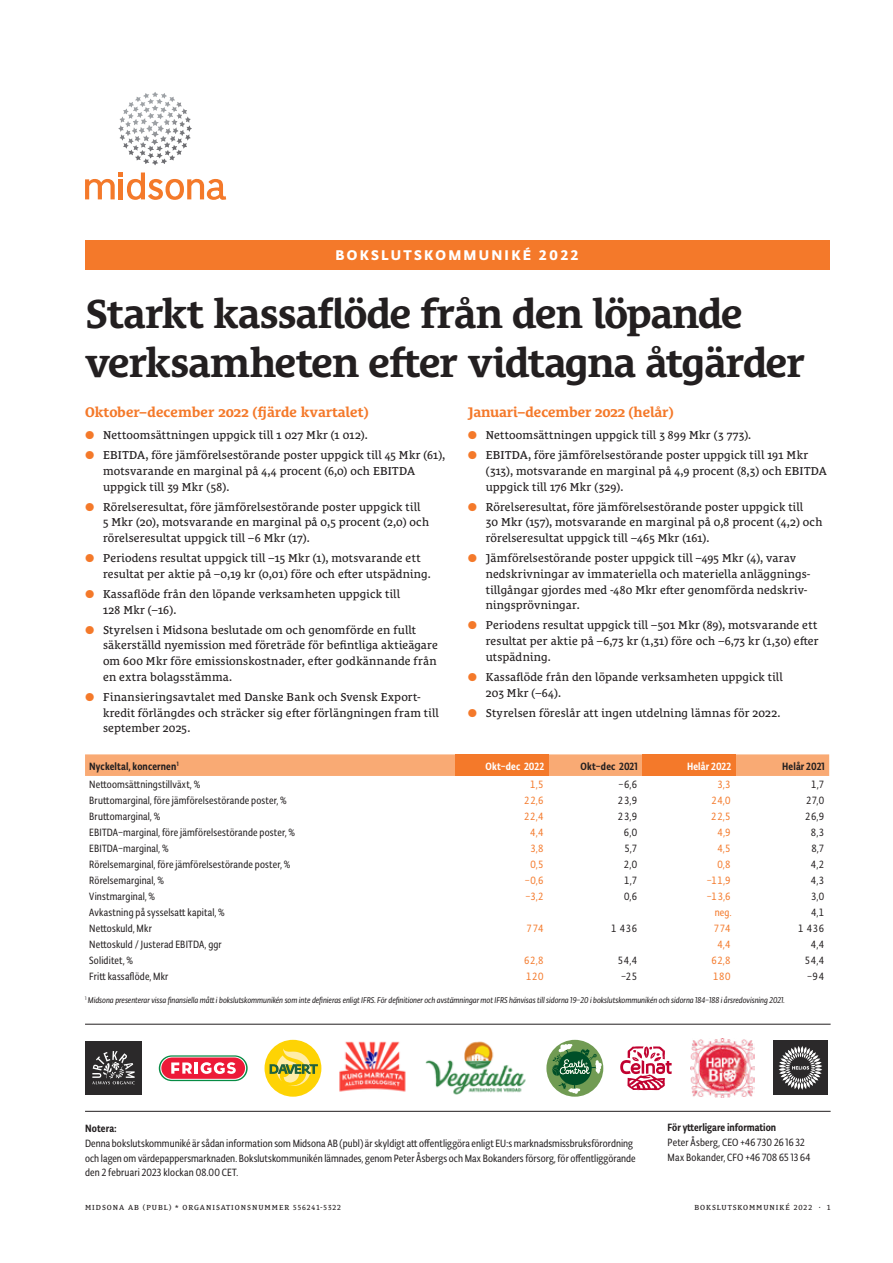
<style>
.page{position:relative;width:893px;height:1263px;background:#fff}
.page>*{position:absolute;margin:0;border:0;box-sizing:border-box;transform-origin:0 0}
.t1{font:700 41.25px/49.5px "Le Monde Courrier Pro";letter-spacing:-.03em;color:#231f20}
.t2{font:15px "Typonine Sans Bld";letter-spacing:.15em;color:#fff}
.t3{font:700 14.25px "Le Monde Courrier Pro";letter-spacing:-.01em;color:#f4792a}
.t4{font:11.7px/15.8px "Le Monde Courrier Pro";letter-spacing:.01em;color:#231f20}
.t5{font:11.25px/15px "Tynine Sans Cond";letter-spacing:.015em;color:#231f20}
.t6{font:11.25px "Tynine Sans Cond";color:#f4792a}
.t7{font:500 11.25px "Tynine Sans Cond";letter-spacing:.01em;color:#231f20}
.t8{font:500 11.25px "Tynine Sans Cond";letter-spacing:.015em;color:#fff}
.t9{font:italic 9px "Tynine Sans Cond";color:#231f20}
.t10{font:7.5px "Le Monde Courrier Pro";letter-spacing:.125em;color:#231f20}
.s1{color:#f4792a}
</style>
<div class="page">
<div style="left:85px;top:240px;width:744px;height:30px;background:#f4792a"></div>
<hr style="left:85px;top:1024px;width:746px;height:1px;background:#231f20">
<hr style="left:85px;top:1111px;width:746px;height:1px;background:#231f20">
<svg style="left:85px;top:172px;width:141px;height:28px"></svg>
<svg style="left:118px;top:92px;width:74px;height:73px"></svg>
<div style="left:85px;top:754px;width:744px;height:22px;background:#f9aa74"></div>
<div style="left:455px;top:754px;width:94px;height:22px;background:#f4792a"></div>
<div style="left:642px;top:754px;width:94px;height:22px;background:#f4792a"></div>
<div style="left:85px;top:1041px;width:57px;height:54px;background:#2b292a"></div>
<svg style="left:92px;top:1051px;width:43px;height:33px"></svg>
<svg style="left:620px;top:1046px;width:52px;height:44px"></svg>
<img style="left:691px;top:1039px;width:63px;height:59px">
<img style="left:425px;top:1041px;width:101px;height:54px">
<svg style="left:159px;top:1055px;width:89px;height:26px"></svg>
<svg style="left:160px;top:1057px;width:86px;height:23px"></svg>
<div style="left:161px;top:1057px;width:84px;height:22px;background:#ed1a38;border-radius:11px"></div>
<svg style="left:171px;top:1062px;width:65px;height:12px"></svg>
<div style="left:265px;top:1040px;width:56px;height:57px;background:#fed304;border-radius:50%"></div>
<svg style="left:270px;top:1048px;width:48px;height:38px"></svg>
<div style="left:773px;top:1041px;width:54px;height:54px;background:#2b292a"></div>
<svg style="left:779px;top:1046px;width:43px;height:44px"></svg>
<div style="left:546px;top:1040px;width:57px;height:57px;background:#719b53;border-radius:50%"></div>
<svg style="left:552px;top:1044px;width:50px;height:50px"></svg>
<img style="left:339px;top:1041px;width:67px;height:51px">
<p class="t2" style="left:336px;top:246px;width:245px">BOKSLUTSKOMMUNIKÉ 2022</p>
<h1 class="t1" style="left:85px;top:284px;width:722px">Starkt kassaflöde från den löpande verksamheten efter vidtagna åtgärder</h1>
<p class="t3" style="left:85px;top:400px;width:285px">Oktober–december 2022 (fjärde kvartalet)</p>
<p class="t3" style="left:468px;top:400px;width:208px">Januari–december 2022 (helår)</p>
<p class="t4" style="left:85px;top:426px;width:284px"><span class="s1">●</span> Nettoomsättningen uppgick till 1 027 Mkr (1 012).</p>
<p class="t4" style="left:103px;top:446px;width:344px;text-indent:-18px"><span class="s1">●</span> EBITDA, före jämförelsestörande poster uppgick till 45 Mkr (61), motsvarande en marginal på 4,4 procent (6,0) och EBITDA uppgick till 39 Mkr (58).</p>
<p class="t4" style="left:103px;top:497px;width:328px;text-indent:-18px"><span class="s1">●</span> Rörelseresultat, före jämförelsestörande poster uppgick till<br>5 Mkr (20), motsvarande en marginal på 0,5 procent (2,0) och rörelseresultat uppgick till –6 Mkr (17).</p>
<p class="t4" style="left:103px;top:549px;width:329px;text-indent:-18px"><span class="s1">●</span> Periodens resultat uppgick till –15 Mkr (1), motsvarande ett resultat per aktie på –0,19 kr (0,01) före och efter utspädning.</p>
<p class="t4" style="left:103px;top:585px;width:299px;text-indent:-18px"><span class="s1">●</span> Kassaflöde från den löpande verksamheten uppgick till<br>128 Mkr (–16).</p>
<p class="t4" style="left:103px;top:620px;width:336px;text-indent:-18px"><span class="s1">●</span> Styrelsen i Midsona beslutade om och genomförde en fullt säkerställd nyemission med företräde för befintliga aktieägare om 600 Mkr före emissionskostnader, efter godkännande från en extra bolagsstämma.</p>
<p class="t4" style="left:103px;top:688px;width:337px;text-indent:-18px"><span class="s1">●</span> Finansieringsavtalet med Danske Bank och Svensk Export&shy;kredit förlängdes och sträcker sig efter förlängningen fram till september 2025.</p>
<p class="t4" style="left:468px;top:426px;width:285px"><span class="s1">●</span> Nettoomsättningen uppgick till 3 899 Mkr (3 773).</p>
<p class="t4" style="left:486px;top:446px;width:343px;text-indent:-18px"><span class="s1">●</span> EBITDA, före jämförelsestörande poster uppgick till 191 Mkr (313), motsvarande en marginal på 4,9 procent (8,3) och EBITDA uppgick till 176 Mkr (329).</p>
<p class="t4" style="left:486px;top:497px;width:338px;text-indent:-18px"><span class="s1">●</span> Rörelseresultat, före jämförelsestörande poster uppgick till<br>30 Mkr (157), motsvarande en marginal på 0,8 procent (4,2) och rörelseresultat uppgick till –465 Mkr (161).</p>
<p class="t4" style="left:486px;top:549px;width:326px;text-indent:-18px"><span class="s1">●</span> Jämförelsestörande poster uppgick till –495 Mkr (4), varav nedskrivningar av immateriella och materiella anläggnings&shy;tillgångar gjordes med -480 Mkr efter genomförda nedskriv&shy;ningsprövningar.</p>
<p class="t4" style="left:486px;top:616px;width:334px;text-indent:-18px"><span class="s1">●</span> Periodens resultat uppgick till –501 Mkr (89), motsvarande ett resultat per aktie på –6,73 kr (1,31) före och –6,73 kr (1,30) efter utspädning.</p>
<p class="t4" style="left:486px;top:668px;width:299px;text-indent:-18px"><span class="s1">●</span> Kassaflöde från den löpande verksamheten uppgick till<br>203 Mkr (–64).</p>
<p class="t4" style="left:468px;top:703px;width:314px"><span class="s1">●</span> Styrelsen föreslår att ingen utdelning lämnas för 2022.</p>
<p class="t7" style="left:89px;top:759px;width:91px">Nyckeltal, koncernen<sup>1</sup></p>
<p class="t8" style="left:485px;top:759px;width:60px">Okt–dec 2022</p>
<p class="t7" style="left:580px;top:759px;width:59px">Okt–dec 2021</p>
<p class="t8" style="left:687px;top:759px;width:46px">Helår 2022</p>
<p class="t7" style="left:782px;top:759px;width:44px">Helår 2021</p>
<p class="t5" style="left:89px;top:776px;width:113px">Nettoomsättningstillväxt, %</p>
<p class="t6" style="left:530px;top:777px;width:16px">1,5</p>
<p class="t5" style="left:618px;top:776px;width:21px">–6,6</p>
<p class="t6" style="left:717px;top:777px;width:16px">3,3</p>
<p class="t5" style="left:811px;top:776px;width:16px">1,7</p>
<p class="t5" style="left:89px;top:792px;width:199px">Bruttomarginal, före jämförelsestörande poster, %</p>
<p class="t6" style="left:524px;top:793px;width:22px">22,6</p>
<p class="t5" style="left:617px;top:792px;width:22px">23,9</p>
<p class="t6" style="left:711px;top:793px;width:22px">24,0</p>
<p class="t5" style="left:805px;top:792px;width:21px">27,0</p>
<p class="t5" style="left:89px;top:808px;width:73px">Bruttomarginal, %</p>
<p class="t6" style="left:523px;top:809px;width:22px">22,4</p>
<p class="t5" style="left:617px;top:808px;width:22px">23,9</p>
<p class="t6" style="left:711px;top:809px;width:22px">22,5</p>
<p class="t5" style="left:804px;top:808px;width:22px">26,9</p>
<p class="t5" style="left:89px;top:824px;width:207px">EBITDA–marginal, före jämförelsestörande poster, %</p>
<p class="t6" style="left:530px;top:825px;width:16px">4,4</p>
<p class="t5" style="left:623px;top:824px;width:16px">6,0</p>
<p class="t6" style="left:717px;top:825px;width:16px">4,9</p>
<p class="t5" style="left:810px;top:824px;width:16px">8,3</p>
<p class="t5" style="left:89px;top:840px;width:81px">EBITDA–marginal, %</p>
<p class="t6" style="left:530px;top:841px;width:16px">3,8</p>
<p class="t5" style="left:624px;top:840px;width:16px">5,7</p>
<p class="t6" style="left:717px;top:841px;width:16px">4,5</p>
<p class="t5" style="left:811px;top:840px;width:16px">8,7</p>
<p class="t5" style="left:89px;top:856px;width:203px">Rörelsemarginal, före jämförelsestörande poster, %</p>
<p class="t6" style="left:530px;top:857px;width:16px">0,5</p>
<p class="t5" style="left:623px;top:856px;width:16px">2,0</p>
<p class="t6" style="left:717px;top:857px;width:16px">0,8</p>
<p class="t5" style="left:810px;top:856px;width:16px">4,2</p>
<p class="t5" style="left:89px;top:872px;width:76px">Rörelsemarginal, %</p>
<p class="t6" style="left:525px;top:873px;width:21px">–0,6</p>
<p class="t5" style="left:623px;top:872px;width:16px">1,7</p>
<p class="t6" style="left:707px;top:873px;width:26px">–11,9</p>
<p class="t5" style="left:810px;top:872px;width:16px">4,3</p>
<p class="t5" style="left:89px;top:888px;width:67px">Vinstmarginal, %</p>
<p class="t6" style="left:525px;top:889px;width:20px">–3,2</p>
<p class="t5" style="left:623px;top:888px;width:16px">0,6</p>
<p class="t6" style="left:707px;top:889px;width:26px">–13,6</p>
<p class="t5" style="left:810px;top:888px;width:16px">3,0</p>
<p class="t5" style="left:89px;top:904px;width:137px">Avkastning på sysselsatt kapital, %</p>
<p class="t6" style="left:715px;top:905px;width:18px">neg.</p>
<p class="t5" style="left:810px;top:904px;width:16px">4,1</p>
<p class="t5" style="left:89px;top:920px;width:64px">Nettoskuld, Mkr</p>
<p class="t6" style="left:526px;top:921px;width:20px">774</p>
<p class="t5" style="left:610px;top:920px;width:29px">1 436</p>
<p class="t6" style="left:713px;top:921px;width:20px">774</p>
<p class="t5" style="left:798px;top:920px;width:29px">1 436</p>
<p class="t5" style="left:89px;top:936px;width:134px">Nettoskuld / Justerad EBITDA, ggr</p>
<p class="t6" style="left:717px;top:937px;width:16px">4,4</p>
<p class="t5" style="left:810px;top:936px;width:16px">4,4</p>
<p class="t5" style="left:89px;top:952px;width:45px">Soliditet, %</p>
<p class="t6" style="left:524px;top:953px;width:22px">62,8</p>
<p class="t5" style="left:617px;top:952px;width:22px">54,4</p>
<p class="t6" style="left:711px;top:953px;width:22px">62,8</p>
<p class="t5" style="left:804px;top:952px;width:22px">54,4</p>
<p class="t5" style="left:89px;top:968px;width:81px">Fritt kassaflöde, Mkr</p>
<p class="t6" style="left:525px;top:969px;width:20px">120</p>
<p class="t5" style="left:621px;top:968px;width:18px">–25</p>
<p class="t6" style="left:712px;top:969px;width:21px">180</p>
<p class="t5" style="left:807px;top:968px;width:19px">–94</p>
<p class="t9" style="left:85px;top:995px;width:701px"><sup>1</sup> Midsona presenterar vissa finansiella mått i bokslutskommunikén som inte definieras enligt IFRS. För definitioner och avstämningar mot IFRS hänvisas till sidorna 19–20 i bokslutskommunikén och sidorna 184–188 i årsredovisning 2021.</p>
<p class="t7" style="left:85px;top:1121px;width:33px">Notera:</p>
<p class="t5" style="left:85px;top:1135px;width:552px">Denna bokslutskommuniké är sådan information som Midsona AB (publ) är skyldigt att offentliggöra enligt EU:s marknadsmissbruksförordning och lagen om värdepappersmarknaden. Bokslutskommunikén lämnades, genom Peter Åsbergs och Max Bokanders försorg, för offentliggörande den 2 februari 2023 klockan 08.00 CET.</p>
<p class="t7" style="left:668px;top:1121px;width:110px">För ytterligare information</p>
<p class="t5" style="left:668px;top:1135px;width:144px">Peter Åsberg, CEO +46 730 26 16 32<br>Max Bokander, CFO +46 708 65 13 64</p>
<p class="t10" style="left:85px;top:1201px;width:257px">MIDSONA AB (PUBL) * ORGANISATIONSNUMMER 556241-5322</p>
<p class="t10" style="left:694px;top:1201px;width:138px">BOKSLUTSKOMMUNIKÉ 2022 · 1</p>
</div>
